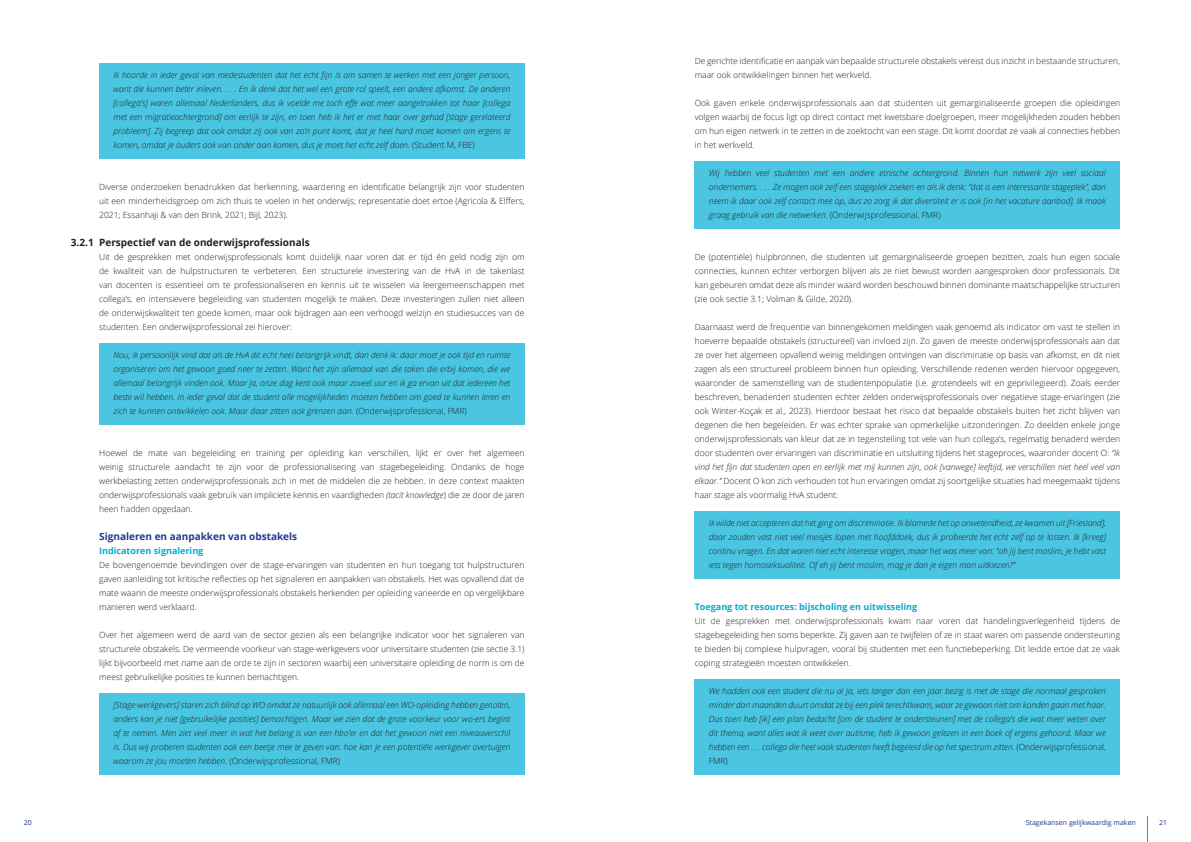
<style>
.page{position:relative;width:1191px;height:842px;background:#fff}
.page>*{position:absolute;margin:0;border:0;box-sizing:border-box;transform-origin:0 0}
.t1{font:700 10px "Open Sans";color:#231f20}
.t2{font:700 10px "Open Sans";color:#253690}
.t3{font:700 9px "Open Sans";color:#00acd5}
.t4{font:300 8.5px/14px "Open Sans";color:#231f20;text-align:justify}
.t5{font:italic 300 8.5px/14px "Open Sans";color:#231f20;text-align:justify}
.t6{font:7px "Open Sans";color:#253690}
.s1{font-style:normal}
.s2{font-style:italic}
</style>
<div class="page">
<svg style="left:1147px;top:816px;width:1px;height:26px"></svg>
<div style="left:694px;top:161px;width:426px;height:68px;background:#4ac6e2"></div>
<div style="left:694px;top:511px;width:426px;height:68px;background:#4ac6e2"></div>
<div style="left:694px;top:679px;width:426px;height:96px;background:#4ac6e2"></div>
<div style="left:99px;top:63px;width:425px;height:96px;background:#4ac6e2"></div>
<div style="left:99px;top:343px;width:425px;height:82px;background:#4ac6e2"></div>
<div style="left:99px;top:693px;width:425px;height:82px;background:#4ac6e2"></div>
<p class="t5" style="left:113px;top:68px;width:398px">Ik hoorde in ieder geval van medestudenten dat het echt fijn is om samen te werken met een jonger persoon, want die kunnen beter inleven. . . . En ik denk dat het wel een grote rol speelt, een andere afkomst. De anderen [collega’s] waren allemaal Nederlanders, dus ik voelde me toch effe wat meer aangetrokken tot haar [collega met een migratieachtergrond] om eerlijk te zijn, en toen heb ik het er met haar over gehad [stage gerelateerd probleem]. Zij begreep dat ook omdat zij ook van zo’n punt komt, dat je heel hard moet komen om ergens te komen, omdat je ouders ook van onder aan komen, dus je moet het echt zelf doen. <span class="s1">(Student M, FBE)</span></p>
<p class="t4" style="left:99px;top:180px;width:427px">Diverse onderzoeken benadrukken dat herkenning, waardering en identificatie belangrijk zijn voor studenten uit een minderheidsgroep om zich thuis te voelen in het onderwijs; representatie doet ertoe (Agricola &amp; Elffers, 2021; Essanhaji &amp; van den Brink, 2021; Bijl, 2023).</p>
<p class="t1" style="left:71px;top:235px;width:240px">3.2.1 Perspectief van de onderwijsprofessionals</p>
<p class="t4" style="left:99px;top:250px;width:427px">Uit de gesprekken met onderwijsprofessionals komt duidelijk naar voren dat er tijd én geld nodig zijn om de kwaliteit van de hulpstructuren te verbeteren. Een structurele investering van de HvA in de takenlast van docenten is essentieel om te professionaliseren en kennis uit te wisselen via leergemeenschappen met collega’s, en intensievere begeleiding van studenten mogelijk te maken. Deze investeringen zullen niet alleen de onderwijskwaliteit ten goede komen, maar ook bijdragen aan een verhoogd welzijn en studiesucces van de studenten. Een onderwijsprofessional zei hierover:</p>
<p class="t5" style="left:113px;top:348px;width:398px">Nou, ik persoonlijk vind dat als de HvA dit echt heel belangrijk vindt, dan denk ik: daar moet je ook tijd en ruimte organiseren om het gewoon goed neer te zetten. Want het zijn allemaal van die taken die erbij komen, die we allemaal belangrijk vinden ook. Maar ja, onze dag kent ook maar zoveel uur en ik ga ervan uit dat iedereen het beste wil hebben. In ieder geval dat de student alle mogelijkheden moeten hebben om goed te kunnen leren en zich te kunnen ontwikkelen ook. Maar daar zitten ook grenzen aan. <span class="s1">(Onderwijsprofessional, FMR)</span></p>
<p class="t4" style="left:99px;top:446px;width:427px">Hoewel de mate van begeleiding en training per opleiding kan verschillen, lijkt er over het algemeen weinig structurele aandacht te zijn voor de professionalisering van stagebegeleiding. Ondanks de hoge werkbelasting zetten onderwijsprofessionals zich in met de middelen die ze hebben. In deze context maakten onderwijsprofessionals vaak gebruik van impliciete kennis en vaardigheden <span class="s2">(tacit knowledge</span>) die ze door de jaren heen hadden opgedaan.</p>
<p class="t2" style="left:99px;top:529px;width:199px">Signaleren en aanpakken van obstakels</p>
<p class="t3" style="left:99px;top:544px;width:106px">Indicatoren signalering</p>
<p class="t4" style="left:99px;top:558px;width:427px">De bovengenoemde bevindingen over de stage-ervaringen van studenten en hun toegang tot hulpstructuren gaven aanleiding tot kritische reflecties op het signaleren en aanpakken van obstakels. Het was opvallend dat de mate waarin de meeste onderwijsprofessionals obstakels herkenden per opleiding varieerde en op vergelijkbare manieren werd verklaard.</p>
<p class="t4" style="left:99px;top:628px;width:427px">Over het algemeen werd de aard van de sector gezien als een belangrijke indicator voor het signaleren van structurele obstakels. De vermeende voorkeur van stage-werkgevers voor universitaire studenten (zie sectie 3.1) lijkt bijvoorbeeld met name aan de orde te zijn in sectoren waarbij een universitaire opleiding de norm is om de meest gebruikelijke posities te kunnen bemachtigen.</p>
<p class="t5" style="left:113px;top:698px;width:398px">[Stage-werkgevers] staren zich blind op WO omdat ze natuurlijk ook allemaal een WO-opleiding hebben genoten, anders kan je niet [gebruikelijke posities] bemachtigen. Maar we zien dat de grote voorkeur voor wo-ers begint af te nemen. Men ziet veel meer in wat het belang is van een hbo’er en dat het gewoon niet een niveauverschil is. Dus wij proberen studenten ook een beetje mee te geven van: hoe kan je een potentiële werkgever overtuigen waarom ze jou moeten hebben<span class="s1">. (Onderwijsprofessional, FMR)</span></p>
<p class="t4" style="left:694px;top:54px;width:427px">De gerichte identificatie en aanpak van bepaalde structurele obstakels vereist dus inzicht in bestaande structuren, maar ook ontwikkelingen binnen het werkveld.</p>
<p class="t4" style="left:694px;top:96px;width:427px">Ook gaven enkele onderwijsprofessionals aan dat studenten uit gemarginaliseerde groepen die opleidingen volgen waarbij de focus ligt op direct contact met kwetsbare doelgroepen, meer mogelijkheden zouden hebben om hun eigen netwerk in te zetten in de zoektocht van een stage. Dit komt doordat ze vaak al connecties hebben in het werkveld.</p>
<p class="t5" style="left:709px;top:166px;width:398px">Wij hebben veel studenten met een andere etnische achtergrond. Binnen hun netwerk zijn veel sociaal ondernemers. . . . Ze mogen ook zelf een stageplek zoeken en als ik denk: ‘’dat is een interessante stageplek’’, dan neem ik daar ook zelf contact mee op, dus zo zorg ik dat diversiteit er is ook [in het vacature aanbod]. Ik maak graag gebruik van die netwerken. <span class="s1">(Onderwijsprofessional, FMR)</span></p>
<p class="t4" style="left:694px;top:250px;width:427px">De (potentiële) hulpbronnen, die studenten uit gemarginaliseerde groepen bezitten, zoals hun eigen sociale connecties, kunnen echter verborgen blijven als ze niet bewust worden aangesproken door professionals. Dit kan gebeuren omdat deze als minder waard worden beschouwd binnen dominante maatschappelijke structuren (zie ook sectie 3.1; Volman &amp; Gilde, 2020).</p>
<p class="t4" style="left:694px;top:320px;width:427px">Daarnaast werd de frequentie van binnengekomen meldingen vaak genoemd als indicator om vast te stellen in hoeverre bepaalde obstakels (structureel) van invloed zijn. Zo gaven de meeste onderwijsprofessionals aan dat ze over het algemeen opvallend weinig meldingen ontvingen van discriminatie op basis van afkomst, en dit niet zagen als een structureel probleem binnen hun opleiding. Verschillende redenen werden hiervoor opgegeven, waaronder de samenstelling van de studentenpopulatie (i.e. grotendeels wit en geprivilegieerd). Zoals eerder beschreven, benaderden studenten echter zelden onderwijsprofessionals over negatieve stage-ervaringen (zie ook Winter-Koçak et al., 2023). Hierdoor bestaat het risico dat bepaalde obstakels buiten het zicht blijven van degenen die hen begeleiden. Er was echter sprake van opmerkelijke uitzonderingen. Zo deelden enkele jonge onderwijsprofessionals van kleur dat ze in tegenstelling tot vele van hun collega’s, regelmatig benaderd werden door studenten over ervaringen van discriminatie en uitsluiting tijdens het stageproces, waaronder docent O: <span class="s2">‘’Ik vind het fijn dat studenten open en eerlijk met mij kunnen zijn, ook [vanwege] leeftijd, we verschillen niet heel veel van elkaar.’’</span> Docent O kon zich verhouden tot hun ervaringen omdat zij soortgelijke situaties had meegemaakt tijdens haar stage als voormalig HvA student:</p>
<p class="t5" style="left:709px;top:516px;width:398px">Ik wilde niet accepteren dat het ging om discriminatie. Ik blamede het op onwetendheid, ze kwamen uit [Friesland], daar zouden vast niet veel meisjes lopen met hoofddoek, dus ik probeerde het echt zelf op te lossen. Ik [kreeg] continu vragen. En dat waren niet echt interesse vragen, maar het was meer van: ‘’oh jij bent moslim, je hebt vast iets tegen homoseksualiteit. Of eh jij bent moslim, mag je dan je eigen man uitkiezen?’’</p>
<p class="t3" style="left:694px;top:600px;width:224px">Toegang tot resources: bijscholing en uitwisseling</p>
<p class="t4" style="left:694px;top:614px;width:427px">Uit de gesprekken met onderwijsprofessionals kwam naar voren dat handelingsverlegenheid tijdens de stagebegeleiding hen soms beperkte. Zij gaven aan te twijfelen of ze in staat waren om passende ondersteuning te bieden bij complexe hulpvragen, vooral bij studenten met een functiebeperking. Dit leidde ertoe dat ze vaak coping strategieën moesten ontwikkelen.</p>
<p class="t5" style="left:709px;top:684px;width:398px">We hadden ook een student die nu al ja, iets langer dan een jaar bezig is met de stage die normaal gesproken minder dan maanden duurt omdat ze bij een plek terechtkwam, waar ze gewoon niet om konden gaan met haar.<br>Dus toen heb [ik] een plan bedacht [om de student te ondersteunen] met de collega’s die wat meer weten over dit thema, want alles wat ik weet over autisme, heb ik gewoon gelezen in een boek of ergens gehoord. Maar we hebben een . . . collega die heel vaak studenten heeft begeleid die op het spectrum zitten. <span class="s1">(Onderwijsprofessional, FMR)</span></p>
<p class="t6" style="left:24px;top:817px;width:10px">20</p>
<p class="t6" style="left:1025px;top:817px;width:112px">Stagekansen gelijkwaardig maken</p>
<p class="t6" style="left:1159px;top:817px;width:10px">21</p>
</div>
